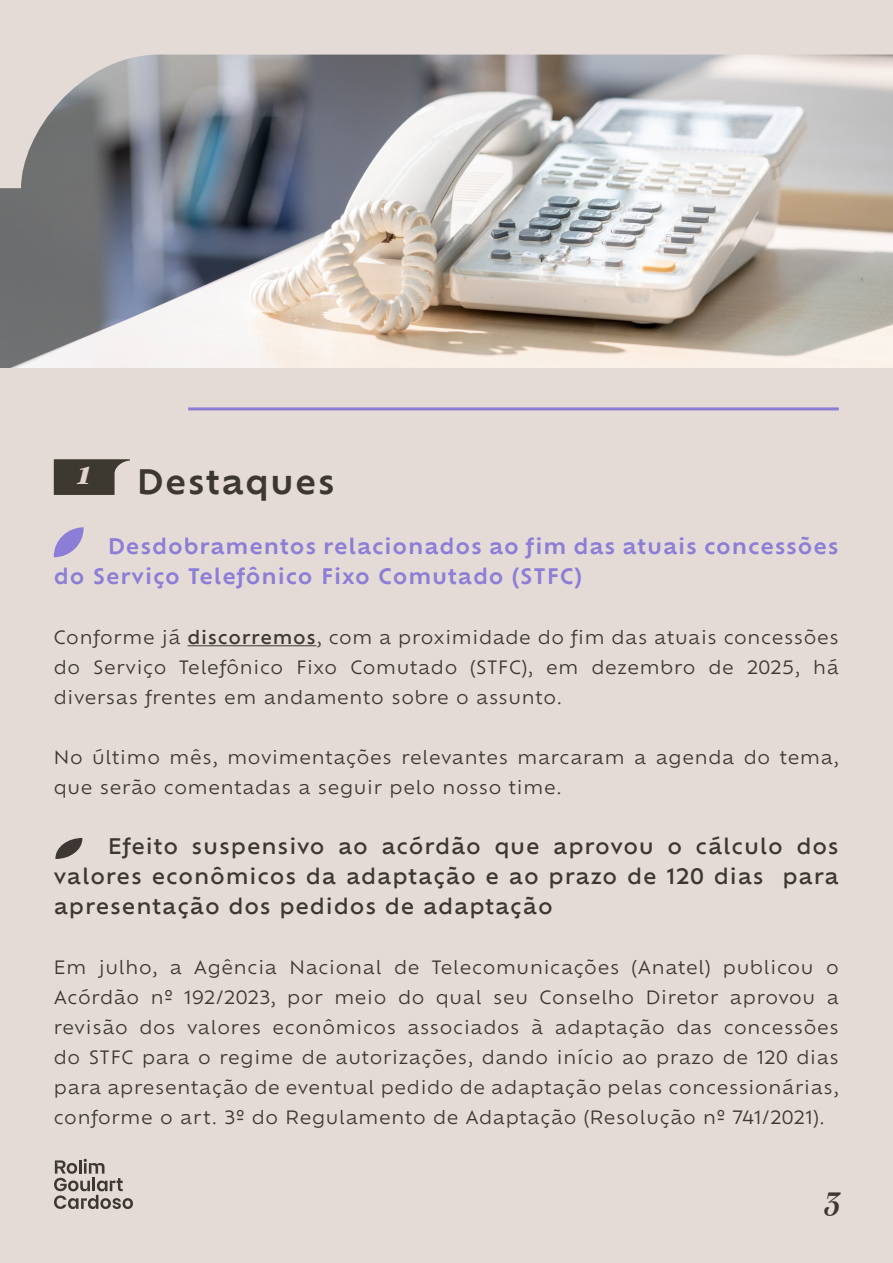
<style>
.page{position:relative;width:893px;height:1263px;background:#fff}
.page>*{position:absolute;margin:0;border:0;box-sizing:border-box;transform-origin:0 0}
.t1{font:italic 600 36px "Silva Display";color:#3c3732}
.t2{font:italic 700 36px "Silva Display";color:#e1d4cd}
.t3{font:600 33px "Ofelia Text";letter-spacing:.04em;color:#3c3732}
.t4{font:500 21px/30px "Ofelia Text";letter-spacing:.04em;color:#3c3732;text-align:justify}
.t5{font:600 21px/30px "Ofelia Text";letter-spacing:.04em;color:#8c7dd7}
.t6{font:18px/30px "Ofelia Text";letter-spacing:.04em;color:#3c3732;text-align:justify}
.s1{font-weight:500}
</style>
<div class="page">
<div style="left:0;top:188px;width:893px;height:1075px;background:#e5dbd6"></div>
<hr style="left:188px;top:407px;width:651px;height:3px;background:#8c7dd7">
<img style="left:1px;top:188px;width:892px;height:179px">
<svg style="left:0;top:0;width:893px;height:188px"></svg>
<svg style="left:54px;top:1159px;width:79px;height:50px"></svg>
<hr style="left:187px;top:645px;width:129px;height:1px;background:#3c3732">
<svg style="left:54px;top:459px;width:76px;height:36px"></svg>
<svg style="left:54px;top:527px;width:30px;height:30px"></svg>
<svg style="left:55px;top:838px;width:27px;height:21px"></svg>
<h1 class="t2" style="left:76px;top:449px;width:15px">1</h1>
<h2 class="t3" style="left:136px;top:456px;width:200px">Destaques</h2>
<p class="t5" style="left:54px;top:529px;width:786px;text-indent:54px">Desdobramentos relacionados ao fim das atuais concessões do Serviço Telefônico Fixo Comutado (STFC)</p>
<p class="t6" style="left:54px;top:621px;width:786px">Conforme já <span class="s1">discorremos</span>, com a proximidade do fim das atuais concessões do Serviço Telefônico Fixo Comutado (STFC), em dezembro de 2025, há diversas frentes em andamento sobre o assunto.</p>
<p class="t6" style="left:54px;top:741px;width:786px">No último mês, movimentações relevantes marcaram a agenda do tema, que serão comentadas a seguir pelo nosso time.</p>
<p class="t4" style="left:54px;top:829px;width:787px;text-indent:54px">Efeito suspensivo ao acórdão que aprovou o cálculo dos valores econômicos da adaptação e ao prazo de 120 dias para apresentação dos pedidos de adaptação</p>
<p class="t6" style="left:54px;top:951px;width:786px">Em julho, a Agência Nacional de Telecomunicações (Anatel) publicou o Acórdão nº 192/2023, por meio do qual seu Conselho Diretor aprovou a revisão dos valores econômicos associados à adaptação das concessões do STFC para o regime de autorizações, dando início ao prazo de 120 dias para apresentação de eventual pedido de adaptação pelas concessionárias, conforme o art. 3º do Regulamento de Adaptação (Resolução nº 741/2021).</p>
<h1 class="t1" style="left:824px;top:1174px;width:17px">3</h1>
</div>
